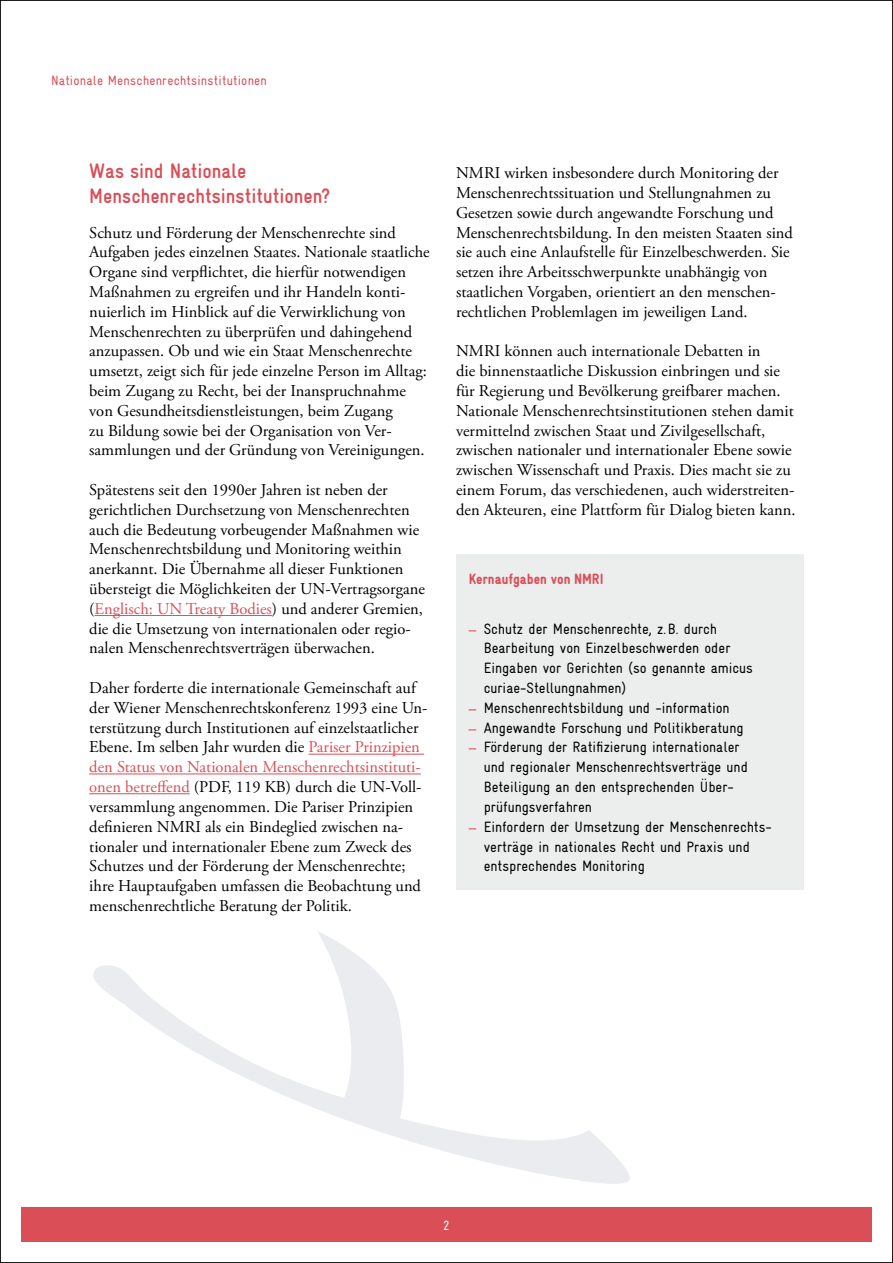
<style>
.page{position:relative;width:893px;height:1263px;background:#fff}
.page>*{position:absolute;margin:0;border:0;box-sizing:border-box;transform-origin:0 0}
.Headline_-_H2{font:700 condensed 21px/25.2px "Gravur";color:#da4e57}
.Text_3mm_nach{font:16.5px/19.8px "Adobe Garamond Pro";color:#000}
.Text{font:16.5px/19.8px "Adobe Garamond Pro";color:#000}
.t1{font:condensed 15px/19.8px "Gravur";color:#000}
.Zwischenhead_rot_-_H{font:900 condensed 15px "Gravur";color:#da4e57}
.t2{font:condensed 13.5px "Gravur";letter-spacing:.015em;color:#da4e57}
.t3{font:condensed 13.5px "Gravur";color:#fff}
.s1{color:#da4e57}
.s2{font-family:"Adobe Garamond Pro";font-weight:700;font-stretch:normal;color:#da4e57}
</style>
<div class="page">
<div style="left:21px;top:1208px;width:851px;height:34px;background:#da4e57"></div>
<svg style="left:93px;top:931px;width:537px;height:253px"></svg>
<div style="left:456px;top:554px;width:348px;height:336px;background:#eceded"></div>
<hr style="left:95px;top:615px;width:177px;height:1px;background:#da4e57">
<hr style="left:309px;top:754px;width:115px;height:1px;background:#da4e57">
<hr style="left:89px;top:773px;width:332px;height:1px;background:#da4e57">
<hr style="left:89px;top:793px;width:101px;height:1px;background:#da4e57">
<p class="t2" style="left:51px;top:73px;width:217px">Nationale Menschenrechtsinstitutionen</p>
<h2 class="Headline_-_H2" style="left:89px;top:158px;width:243px">Was sind Nationale<br>Menschenrechtsinstitutionen?</h2>
<p class="Text_3mm_nach" style="left:89px;top:223px;width:342px">Schutz und Förderung der Menschenrechte sind Aufgaben jedes einzelnen Staates. Nationale staatliche Organe sind verpflichtet, die hierfür notwendigen Maßnahmen zu ergreifen und ihr Handeln konti&shy;nuierlich im Hinblick auf die Verwirklichung von Menschenrechten zu überprüfen und dahingehend anzupassen. Ob und wie ein Staat Menschenrechte umsetzt, zeigt sich für jede einzelne Person im Alltag: beim Zugang zu Recht, bei der Inanspruchnahme von Gesundheitsdienstleistungen, beim Zugang<br>zu Bildung sowie bei der Organisation von Ver&shy;sammlungen und der Gründung von Vereinigungen.</p>
<p class="Text_3mm_nach" style="left:89px;top:480px;width:337px">Spätestens seit den 1990er Jahren ist neben der gerichtlichen Durchsetzung von Menschenrechten auch die Bedeutung vorbeugender Maßnahmen wie Menschenrechtsbildung und Monitoring weithin anerkannt. Die Übernahme all dieser Funktionen übersteigt die Möglichkeiten der UN-Vertragsorgane (<span class="s1">Englisch: UN Treaty Bodies</span>) und anderer Gremien, die die Umsetzung von internationalen oder regio&shy;nalen Menschenrechtsverträgen überwachen.</p>
<p class="Text_3mm_nach" style="left:89px;top:678px;width:340px">Daher forderte die internationale Gemeinschaft auf der Wiener Menschenrechtskonferenz 1993 eine Un&shy;terstützung durch Institutionen auf einzelstaatlicher Ebene. Im selben Jahr wurden die <span class="s1">Pariser Prinzipien den Status von Nationalen Menschenrechtsinstituti&shy;onen betreffend</span> (PDF, 119 KB) durch die UN-Voll&shy;versammlung angenommen. Die Pariser Prinzipien definieren NMRI als ein Bindeglied zwischen na&shy;tionaler und internationaler Ebene zum Zweck des Schutzes und der Förderung der Menschenrechte; ihre Hauptaufgaben umfassen die Beobachtung und menschenrechtliche Beratung der Politik.</p>
<p class="Text_3mm_nach" style="left:456px;top:164px;width:338px">NMRI wirken insbesondere durch Monitoring der Menschenrechtssituation und Stellungnahmen zu Gesetzen sowie durch angewandte Forschung und Menschenrechtsbildung. In den meisten Staaten sind sie auch eine Anlaufstelle für Einzelbeschwerden. Sie setzen ihre Arbeitsschwerpunkte unabhängig von staatlichen Vorgaben, orientiert an den menschen&shy;rechtlichen Problemlagen im jeweiligen Land.</p>
<p class="Text" style="left:456px;top:342px;width:341px">NMRI können auch internationale Debatten in<br>die binnenstaatliche Diskussion einbringen und sie für Regierung und Bevölkerung greifbarer machen.<br>Nationale Menschenrechtsinstitutionen stehen damit vermittelnd zwischen Staat und Zivilgesellschaft, zwischen nationaler und internationaler Ebene sowie zwischen Wissenschaft und Praxis. Dies macht sie zu einem Forum, das verschiedenen, auch widerstreiten&shy;den Akteuren, eine Plattform für Dialog bieten kann.</p>
<h4 class="Zwischenhead_rot_-_H" style="left:469px;top:571px;width:136px">Kernaufgaben von NMRI</h4>
<p class="t1" style="left:484px;top:619px;width:271px;text-indent:-15px"><span class="s2">–</span> Schutz der Menschenrechte, z.B. durch Bearbeitung von Einzelbeschwerden oder Eingaben vor Gerichten (so genannte amicus curiae-Stellungnahmen)</p>
<p class="t1" style="left:469px;top:698px;width:262px"><span class="s2">–</span> Menschenrechtsbildung und -information</p>
<p class="t1" style="left:469px;top:718px;width:276px"><span class="s2">–</span> Angewandte Forschung und Politikberatung</p>
<p class="t1" style="left:484px;top:737px;width:266px;text-indent:-15px"><span class="s2">–</span> Förderung der Ratifizierung internationaler und regionaler Menschenrechtsverträge und Beteiligung an den entsprechenden Über&shy;prüfungsverfahren</p>
<p class="t1" style="left:484px;top:817px;width:288px;text-indent:-15px"><span class="s2">–</span> Einfordern der Umsetzung der Menschenrechts&shy;verträge in nationales Recht und Praxis und entsprechendes Monitoring</p>
<p class="t3" style="left:443px;top:1218px;width:8px">2</p>
</div>
